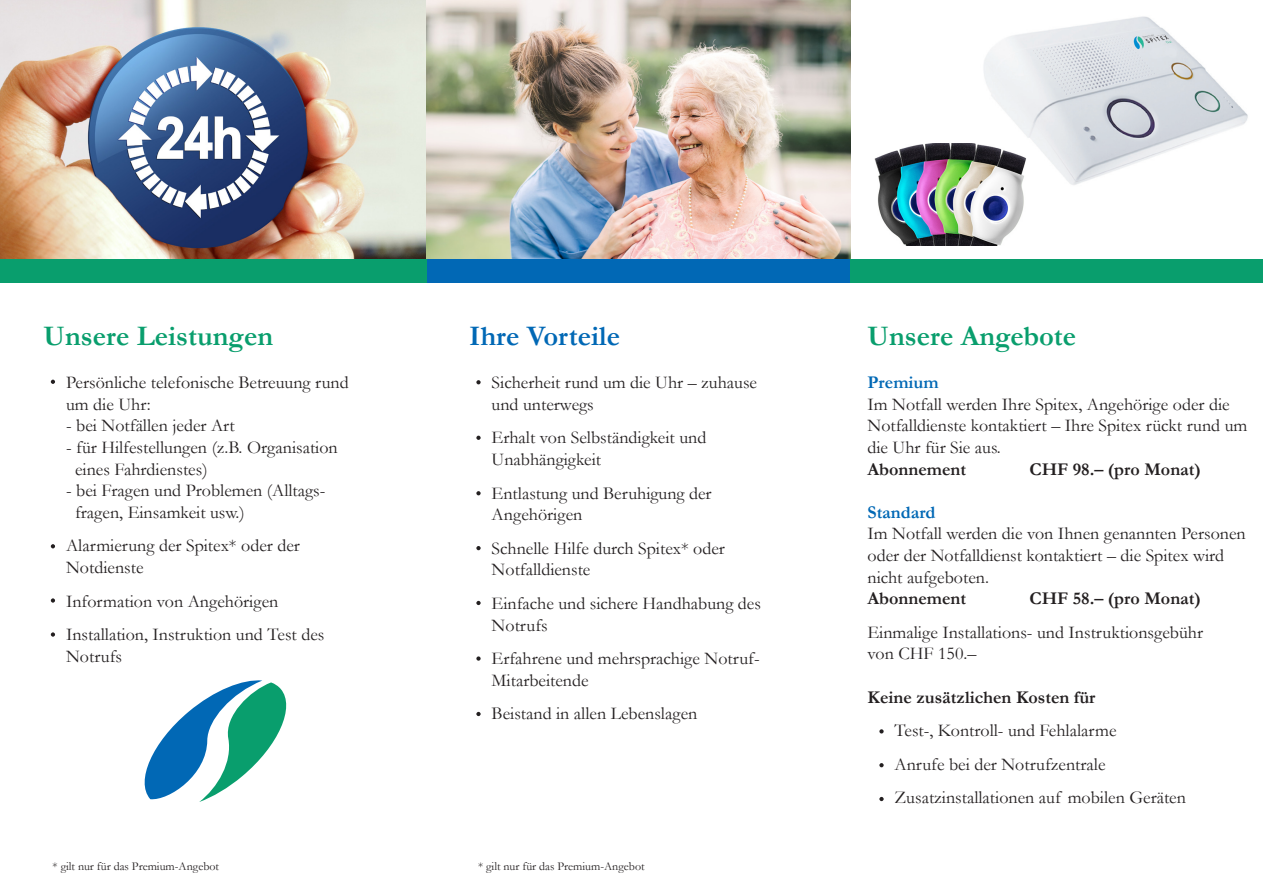
<style>
.page{position:relative;width:1263px;height:893px;background:#fff}
.page>*{position:absolute;margin:0;border:0;box-sizing:border-box;transform-origin:0 0}
.t1{font:700 28.5px "Garamond";color:#099e6d}
.t2{font:700 28.5px "Garamond";color:#0168b5}
.t3{font:18px/21.6px "Garamond";color:#231f20}
.t4{font:700 18px "Garamond";color:#231f20}
.t5{font:700 18px "Garamond";color:#0168b5}
.t6{font:12px "Garamond";color:#231f20}
</style>
<div class="page">
<svg style="left:476px;top:380px;width:5px;height:4px"></svg>
<svg style="left:476px;top:436px;width:5px;height:4px"></svg>
<svg style="left:476px;top:491px;width:5px;height:4px"></svg>
<svg style="left:476px;top:546px;width:5px;height:4px"></svg>
<svg style="left:476px;top:601px;width:5px;height:4px"></svg>
<img style="left:984px;top:16px;width:264px;height:169px">
<img style="left:0;top:0;width:850px;height:259px">
<div style="left:425px;top:259px;width:425px;height:24px;background:#0168b5"></div>
<div style="left:850px;top:259px;width:413px;height:24px;background:#099e6d"></div>
<div style="left:0;top:259px;width:426px;height:24px;background:#099e6d"></div>
<svg style="left:145px;top:680px;width:142px;height:122px"></svg>
<img style="left:874px;top:143px;width:152px;height:102px">
<svg style="left:476px;top:656px;width:5px;height:5px"></svg>
<svg style="left:51px;top:380px;width:4px;height:4px"></svg>
<svg style="left:51px;top:544px;width:4px;height:4px"></svg>
<svg style="left:51px;top:598px;width:4px;height:5px"></svg>
<svg style="left:51px;top:632px;width:4px;height:5px"></svg>
<svg style="left:476px;top:712px;width:5px;height:4px"></svg>
<svg style="left:879px;top:763px;width:5px;height:4px"></svg>
<svg style="left:879px;top:729px;width:5px;height:4px"></svg>
<svg style="left:879px;top:797px;width:5px;height:4px"></svg>
<p class="t1" style="left:44px;top:317px;width:231px">Unsere Leistungen</p>
<p class="t3" style="left:66px;top:371px;width:284px">Persönliche telefonische Betreuung rund</p>
<p class="t3" style="left:66px;top:393px;width:86px">um die Uhr:</p>
<p class="t3" style="left:66px;top:414px;width:170px">- bei Notfällen jeder Art</p>
<p class="t3" style="left:75px;top:436px;width:264px;text-indent:-9px">- für Hilfestellungen (z.B. Organisation eines Fahrdienstes)</p>
<p class="t3" style="left:66px;top:479px;width:261px">- bei Fragen und Problemen (Alltags-</p>
<p class="t3" style="left:75px;top:501px;width:171px">fragen, Einsamkeit usw.)</p>
<p class="t3" style="left:66px;top:534px;width:235px">Alarmierung der Spitex* oder der</p>
<p class="t3" style="left:66px;top:556px;width:79px">Notdienste</p>
<p class="t3" style="left:66px;top:590px;width:214px">Information von Angehörigen</p>
<p class="t3" style="left:66px;top:623px;width:260px">Installation, Instruktion und Test des<br>Notrufs</p>
<p class="t6" style="left:53px;top:858px;width:168px">* gilt nur für das Premium-Angebot</p>
<p class="t2" style="left:469px;top:317px;width:152px">Ihre Vorteile</p>
<p class="t3" style="left:492px;top:371px;width:267px">Sicherheit rund um die Uhr – zuhause und unterwegs</p>
<p class="t3" style="left:492px;top:426px;width:216px">Erhalt von Selbständigkeit und<br>Unabhängigkeit</p>
<p class="t3" style="left:492px;top:482px;width:221px">Entlastung und Beruhigung der</p>
<p class="t3" style="left:492px;top:503px;width:92px">Angehörigen</p>
<p class="t3" style="left:492px;top:537px;width:235px">Schnelle Hilfe durch Spitex* oder</p>
<p class="t3" style="left:492px;top:558px;width:100px">Notfalldienste</p>
<p class="t3" style="left:492px;top:592px;width:271px">Einfache und sichere Handhabung des</p>
<p class="t3" style="left:492px;top:614px;width:58px">Notrufs</p>
<p class="t3" style="left:492px;top:647px;width:269px">Erfahrene und mehrsprachige Notruf-</p>
<p class="t3" style="left:492px;top:669px;width:98px">Mitarbeitende</p>
<p class="t3" style="left:492px;top:702px;width:207px">Beistand in allen Lebenslagen</p>
<p class="t6" style="left:478px;top:858px;width:168px">* gilt nur für das Premium-Angebot</p>
<p class="t1" style="left:867px;top:317px;width:210px">Unsere Angebote</p>
<p class="t5" style="left:867px;top:370px;width:73px">Premium</p>
<p class="t3" style="left:867px;top:393px;width:381px">Im Notfall werden Ihre Spitex, Angehörige oder die<br>Notfalldienste kontaktiert – Ihre Spitex rückt rund um die Uhr für Sie aus.</p>
<p class="t4" style="left:867px;top:457px;width:100px">Abonnement</p>
<p class="t4" style="left:1029px;top:457px;width:173px">CHF 98.– (pro Monat)</p>
<p class="t5" style="left:867px;top:500px;width:70px">Standard</p>
<p class="t3" style="left:867px;top:522px;width:380px">Im Notfall werden die von Ihnen genannten Personen oder der Notfalldienst kontaktiert – die Spitex wird nicht aufgeboten.</p>
<p class="t4" style="left:867px;top:586px;width:100px">Abonnement</p>
<p class="t4" style="left:1029px;top:586px;width:173px">CHF 58.– (pro Monat)</p>
<p class="t3" style="left:867px;top:621px;width:337px">Einmalige Installations- und Instruktionsgebühr</p>
<p class="t3" style="left:867px;top:642px;width:110px">von CHF 150.–</p>
<p class="t4" style="left:867px;top:685px;width:229px">Keine zusätzlichen Kosten für</p>
<p class="t3" style="left:894px;top:719px;width:224px">Test-, Kontroll- und Fehlalarme</p>
<p class="t3" style="left:894px;top:753px;width:212px">Anrufe bei der Notrufzentrale</p>
<p class="t3" style="left:894px;top:786px;width:293px">Zusatzinstallationen auf mobilen Geräten</p>
</div>
